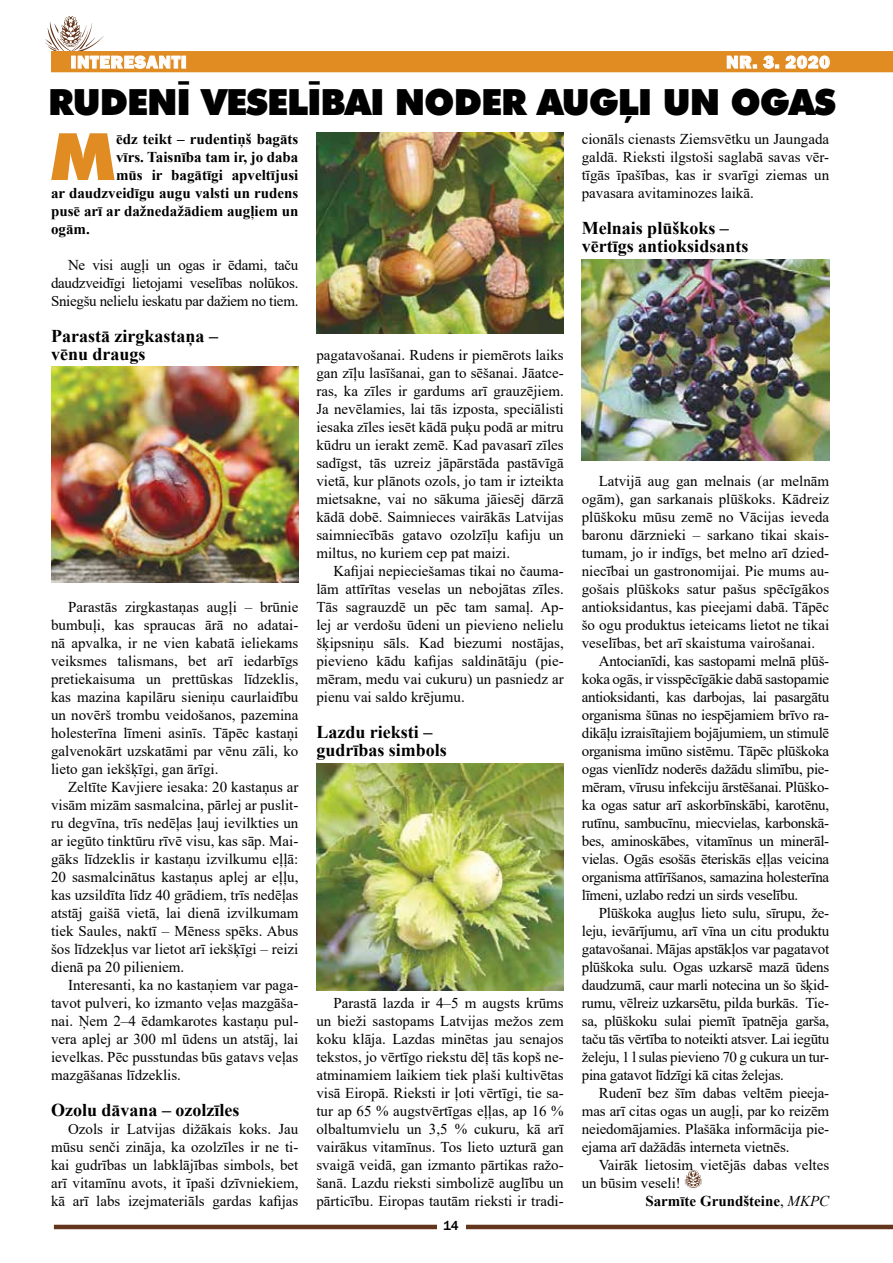
<style>
.page{position:relative;width:893px;height:1263px;background:#fff}
.page>*{position:absolute;margin:0;border:0;box-sizing:border-box;transform-origin:0 0}
.t1{font:900 65.4px "Futura TL";color:#e08c23}
.t2{font:900 36px "Futura TL";letter-spacing:-.03em;color:#000}
.t3{font:700 18px/18px "Times New Roman";color:#000}
.t4{font:800 18px "Franklin Gothic";letter-spacing:.04em;color:#fff}
.t5{font:15px/18px "Times New Roman";letter-spacing:-.02em;color:#000;text-align:justify}
.t6{font:15px "Times New Roman";color:#000}
.t7{font:700 15px "Times New Roman";color:#000}
.t8{font:500 13.5px "Franklin Gothic";color:#000}
.s1{font-weight:400}
.s2{font-weight:400;font-style:italic}
</style>
<div class="page">
<hr style="left:54px;top:1225px;width:839px;height:4px;background:#62351c">
<div style="left:437px;top:1221px;width:28px;height:17px;background:#fff"></div>
<div style="left:51px;top:51px;width:842px;height:21px;background:#e08c23"></div>
<svg style="left:45px;top:16px;width:136px;height:53px"></svg>
<div style="left:182px;top:56px;width:4px;height:13px;border:1px solid #fff"></div>
<svg style="left:726px;top:55px;width:31px;height:14px"></svg>
<svg style="left:763px;top:55px;width:16px;height:14px"></svg>
<svg style="left:785px;top:55px;width:45px;height:14px"></svg>
<svg style="left:685px;top:1170px;width:17px;height:18px"></svg>
<img style="left:51px;top:367px;width:247px;height:216px">
<img style="left:316px;top:133px;width:248px;height:200px">
<img style="left:316px;top:764px;width:248px;height:226px">
<img style="left:582px;top:260px;width:247px;height:200px">
<p class="t4" style="left:71px;top:50px;width:118px">INTERESANTI</p>
<p class="t4" style="left:726px;top:50px;width:105px">NR. 3. 2020</p>
<h2 class="t2" style="left:48px;top:77px;width:790px">RUDENĪ VESELĪBAI NODER AUGĻI UN OGAS</h2>
<h1 class="t1" style="left:51px;top:112px;width:65px">M</h1>
<p class="t7" style="left:116px;top:128px;width:184px">ēdz teikt – rudentiņš bagāts</p>
<p class="t7" style="left:116px;top:146px;width:184px">vīrs. Taisnība tam ir, jo daba</p>
<p class="t7" style="left:116px;top:164px;width:184px">mūs ir bagātīgi apveltījusi</p>
<p class="t7" style="left:51px;top:182px;width:249px">ar daudzveidīgu augu valsti un rudens</p>
<p class="t7" style="left:51px;top:200px;width:249px">pusē arī ar dažnedažādiem augļiem un</p>
<p class="t7" style="left:51px;top:218px;width:40px">ogām.</p>
<p class="t5" style="left:51px;top:256px;width:249px;text-indent:17px">Ne visi augļi un ogas ir ēdami, taču daudzveidīgi lietojami veselības nolūkos.<br>Sniegšu nelielu ieskatu par dažiem no tiem.</p>
<p class="t3" style="left:51px;top:326px;width:168px">Parastā zirgkastaņa – vēnu draugs</p>
<p class="t5" style="left:51px;top:598px;width:249px;text-indent:17px">Parastās zirgkastaņas augļi – brūnie bumbuļi, kas spraucas ārā no adatai&shy;nā apvalka, ir ne vien kabatā ieliekams veiksmes talismans, bet arī iedarbīgs pretiekaisuma un prettūskas līdzeklis, kas mazina kapilāru sieniņu caurlaidību un novērš trombu veidošanos, pazemina holesterīna līmeni asinīs. Tāpēc kastaņi galvenokārt uzskatāmi par vēnu zāli, ko lieto gan iekšķīgi, gan ārīgi.</p>
<p class="t5" style="left:51px;top:778px;width:249px;text-indent:17px">Zeltīte Kavjiere iesaka: 20 kastaņus ar visām mizām sasmalcina, pārlej ar puslit&shy;ru degvīna, trīs nedēļas ļauj ievilkties un ar iegūto tinktūru rīvē visu, kas sāp. Mai&shy;gāks līdzeklis ir kastaņu izvilkumu eļļā:<br>20 sasmalcinātus kastaņus aplej ar eļļu, kas uzsildīta līdz 40 grādiem, trīs nedēļas atstāj gaišā vietā, lai dienā izvilkumam tiek Saules, naktī – Mēness spēks. Abus šos līdzekļus var lietot arī iekšķīgi – reizi dienā pa 20 pilieniem.</p>
<p class="t5" style="left:51px;top:976px;width:249px;text-indent:17px">Interesanti, ka no kastaņiem var paga&shy;tavot pulveri, ko izmanto veļas mazgāša&shy;nai. Ņem 2–4 ēdamkarotes kastaņu pul&shy;vera aplej ar 300 ml ūdens un atstāj, lai ievelkas. Pēc pusstundas būs gatavs veļas mazgāšanas līdzeklis.</p>
<p class="t3" style="left:51px;top:1100px;width:190px">Ozolu dāvana – ozolzīles</p>
<p class="t5" style="left:51px;top:1120px;width:249px;text-indent:17px">Ozols ir Latvijas dižākais koks. Jau mūsu senči zināja, ka ozolzīles ir ne ti&shy;kai gudrības un labklājības simbols, bet arī vitamīnu avots, it īpaši dzīvniekiem, kā arī labs izejmateriāls gardas kafijas</p>
<p class="t5" style="left:582px;top:130px;width:249px">cionāls cienasts Ziemsvētku un Jaungada galdā. Rieksti ilgstoši saglabā savas vēr&shy;tīgās īpašības, kas ir svarīgi ziemas un pavasara avitaminozes laikā.</p>
<p class="t3" style="left:582px;top:218px;width:168px">Melnais plūškoks – vērtīgs antioksidsants</p>
<p class="t5" style="left:316px;top:346px;width:249px">pagatavošanai. Rudens ir piemērots laiks gan zīļu lasīšanai, gan to sēšanai. Jāatce&shy;ras, ka zīles ir gardums arī grauzējiem.<br>Ja nevēlamies, lai tās izposta, speciālisti iesaka zīles iesēt kādā puķu podā ar mitru kūdru un ierakt zemē. Kad pavasarī zīles sadīgst, tās uzreiz jāpārstāda pastāvīgā vietā, kur plānots ozols, jo tam ir izteikta mietsakne, vai no sākuma jāiesēj dārzā kādā dobē. Saimnieces vairākās Latvijas saimniecībās gatavo ozolzīļu kafiju un miltus, no kuriem cep pat maizi.</p>
<p class="t5" style="left:316px;top:562px;width:249px;text-indent:17px">Kafijai nepieciešamas tikai no čauma&shy;lām attīrītas veselas un nebojātas zīles.<br>Tās sagrauzdē un pēc tam samaļ. Ap&shy;lej ar verdošu ūdeni un pievieno nelielu šķipsniņu sāls. Kad biezumi nostājas, pievieno kādu kafijas saldinātāju (pie&shy;mēram, medu vai cukuru) un pasniedz ar pienu vai saldo krējumu.</p>
<p class="t3" style="left:316px;top:722px;width:132px">Lazdu rieksti – gudrības simbols</p>
<p class="t5" style="left:316px;top:994px;width:249px;text-indent:17px">Parastā lazda ir 4–5 m augsts krūms un bieži sastopams Latvijas mežos zem koku klāja. Lazdas minētas jau senajos tekstos, jo vērtīgo riekstu dēļ tās kopš ne&shy;atminamiem laikiem tiek plaši kultivētas visā Eiropā. Rieksti ir ļoti vērtīgi, tie sa&shy;tur ap 65 % augstvērtīgas eļļas, ap 16 % olbaltumvielu un 3,5 % cukuru, kā arī vairākus vitamīnus. Tos lieto uzturā gan svaigā veidā, gan izmanto pārtikas ražo&shy;šanā. Lazdu rieksti simbolizē auglību un pārticību. Eiropas tautām rieksti ir tradi-</p>
<p class="t8" style="left:443px;top:1217px;width:17px">14</p>
<p class="t6" style="left:599px;top:470px;width:232px">Latvijā aug gan melnais (ar melnām</p>
<p class="t6" style="left:582px;top:488px;width:249px">ogām), gan sarkanais plūškoks. Kādreiz</p>
<p class="t6" style="left:582px;top:506px;width:249px">plūškoku mūsu zemē no Vācijas ieveda</p>
<p class="t6" style="left:582px;top:524px;width:249px">baronu dārznieki – sarkano tikai skais-</p>
<p class="t6" style="left:582px;top:542px;width:249px">tumam, jo ir indīgs, bet melno arī dzied-</p>
<p class="t6" style="left:582px;top:560px;width:249px">niecībai un gastronomijai. Pie mums au-</p>
<p class="t6" style="left:582px;top:578px;width:249px">gošais plūškoks satur pašus spēcīgākos</p>
<p class="t6" style="left:582px;top:596px;width:249px">antioksidantus, kas pieejami dabā. Tāpēc</p>
<p class="t6" style="left:582px;top:614px;width:249px">šo ogu produktus ieteicams lietot ne tikai</p>
<p class="t6" style="left:582px;top:632px;width:235px">veselības, bet arī skaistuma vairošanai.</p>
<p class="t5" style="left:599px;top:652px;width:232px">Antocianīdi, kas sastopami melnā plūš-</p>
<p class="t5" style="left:582px;top:670px;width:249px">koka ogās, ir visspēcīgākie dabā sastopamie</p>
<p class="t5" style="left:582px;top:688px;width:249px">antioksidanti, kas darbojas, lai pasargātu</p>
<p class="t5" style="left:582px;top:706px;width:249px">organisma šūnas no iespējamiem brīvo ra-</p>
<p class="t5" style="left:582px;top:724px;width:249px">dikāļu izraisītajiem bojājumiem, un stimulē</p>
<p class="t5" style="left:582px;top:742px;width:249px">organisma imūno sistēmu. Tāpēc plūškoka</p>
<p class="t5" style="left:582px;top:760px;width:249px">ogas vienlīdz noderēs dažādu slimību, pie-</p>
<p class="t5" style="left:582px;top:778px;width:249px">mēram, vīrusu infekciju ārstēšanai. Plūško-</p>
<p class="t5" style="left:582px;top:796px;width:249px">ka ogas satur arī askorbīnskābi, karotēnu,</p>
<p class="t5" style="left:582px;top:814px;width:249px">rutīnu, sambucīnu, miecvielas, karbonskā-</p>
<p class="t5" style="left:582px;top:832px;width:249px">bes, aminoskābes, vitamīnus un minerāl-</p>
<p class="t5" style="left:582px;top:850px;width:249px">vielas. Ogās esošās ēteriskās eļļas veicina</p>
<p class="t5" style="left:582px;top:868px;width:249px">organisma attīrīšanos, samazina holesterīna</p>
<p class="t5" style="left:582px;top:886px;width:218px">līmeni, uzlabo redzi un sirds veselību.</p>
<p class="t5" style="left:599px;top:904px;width:232px">Plūškoka augļus lieto sulu, sīrupu, že-</p>
<p class="t5" style="left:582px;top:922px;width:249px">leju, ievārījumu, arī vīna un citu produktu</p>
<p class="t5" style="left:582px;top:940px;width:249px">gatavošanai. Mājas apstākļos var pagatavot</p>
<p class="t5" style="left:582px;top:958px;width:249px">plūškoka sulu. Ogas uzkarsē mazā ūdens</p>
<p class="t5" style="left:582px;top:976px;width:249px">daudzumā, caur marli notecina un šo šķid-</p>
<p class="t5" style="left:582px;top:994px;width:249px">rumu, vēlreiz uzkarsētu, pilda burkās. Tie-</p>
<p class="t5" style="left:582px;top:1012px;width:249px">sa, plūškoku sulai piemīt īpatnēja garša,</p>
<p class="t5" style="left:582px;top:1030px;width:249px">taču tās vērtība to noteikti atsver. Lai iegūtu</p>
<p class="t5" style="left:582px;top:1048px;width:249px">želeju, 1 l sulas pievieno 70 g cukura un tur-</p>
<p class="t5" style="left:582px;top:1066px;width:204px">pina gatavot līdzīgi kā citas želejas.</p>
<p class="t5" style="left:599px;top:1084px;width:232px">Rudenī bez šīm dabas veltēm pieeja-</p>
<p class="t5" style="left:582px;top:1102px;width:249px">mas arī citas ogas un augļi, par ko reizēm</p>
<p class="t5" style="left:582px;top:1120px;width:249px">neiedomājamies. Plašāka informācija pie-</p>
<p class="t5" style="left:582px;top:1138px;width:209px">ejama arī dažādās interneta vietnēs.</p>
<p class="t6" style="left:599px;top:1154px;width:232px">Vairāk lietosim vietējās dabas veltes</p>
<p class="t6" style="left:582px;top:1172px;width:101px">un būsim veseli!</p>
<p class="t7" style="left:645px;top:1190px;width:185px">Sarmīte Grundšteine<span class="s1">,</span> <span class="s2">MKPC</span></p>
</div>
